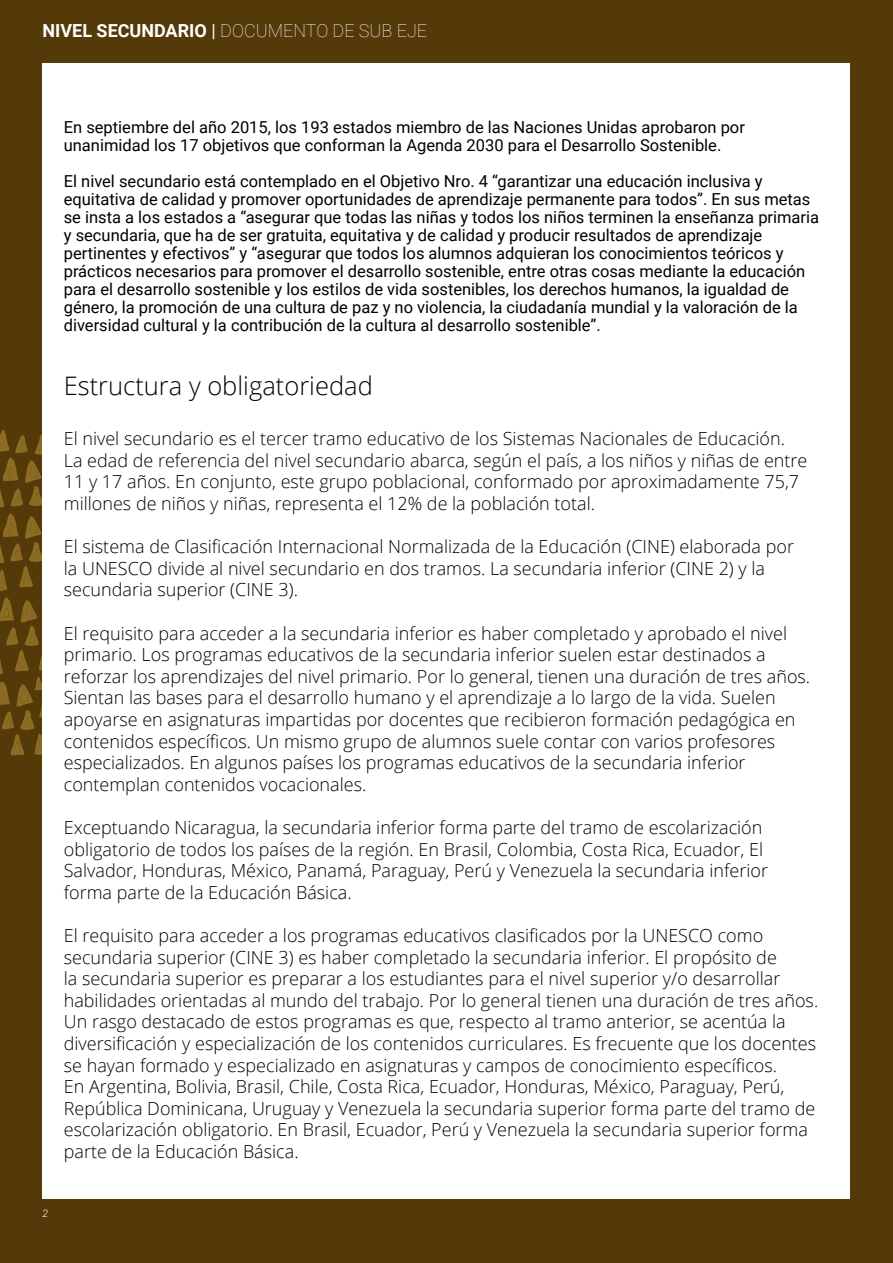
<style>
.page{position:relative;width:893px;height:1263px;background:#543a08}
.page>*{position:absolute;margin:0;border:0;box-sizing:border-box;transform-origin:0 0}
.t1{font:300 25.5px "Open Sans";color:#000}
.t2{font:300 18px/21.6px "Open Sans";color:#000}
.t3{font:100 18px "Roboto";color:#fff}
.t4{font:16.5px/18px "Roboto";color:#000}
.t5{font:italic 300 10.5px "Roboto";color:#fff}
.s1{font-weight:700}
.s2{font-weight:400}
</style>
<div class="page">
<div style="left:43px;top:64px;width:807px;height:1135px;background:#fff"></div>
<svg style="left:0;top:597px;width:41px;height:159px"></svg>
<svg style="left:0;top:430px;width:41px;height:161px"></svg>
<p class="t3" style="left:43px;top:18px;width:386px"><span class="s1">NIVEL SECUNDARIO</span> <span class="s2">|</span> DOCUMENTO DE SUB EJE</p>
<p class="t4" style="left:64px;top:117px;width:683px">En septiembre del año 2015, los 193 estados miembro de las Naciones Unidas aprobaron por unanimidad los 17 objetivos que conforman la Agenda 2030 para el Desarrollo Sostenible.</p>
<p class="t4" style="left:64px;top:171px;width:757px">El nivel secundario está contemplado en el Objetivo Nro. 4 “garantizar una educación inclusiva y equitativa de calidad y promover oportunidades de aprendizaje permanente para todos”. En sus metas se insta a los estados a “asegurar que todas las niñas y todos los niños terminen la enseñanza primaria y secundaria, que ha de ser gratuita, equitativa y de calidad y producir resultados de aprendizaje pertinentes y efectivos” y “asegurar que todos los alumnos adquieran los conocimientos teóricos y prácticos necesarios para promover el desarrollo sostenible, entre otras cosas mediante la educación para el desarrollo sostenible y los estilos de vida sostenibles, los derechos humanos, la igualdad de género, la promoción de una cultura de paz y no violencia, la ciudadanía mundial y la valoración de la diversidad cultural y la contribución de la cultura al desarrollo sostenible”.</p>
<h1 class="t1" style="left:64px;top:368px;width:311px">Estructura y obligatoriedad</h1>
<p class="t2" style="left:64px;top:427px;width:745px">El nivel secundario es el tercer tramo educativo de los Sistemas Nacionales de Educación.<br>La edad de referencia del nivel secundario abarca, según el país, a los niños y niñas de entre 11 y 17 años. En conjunto, este grupo poblacional, conformado por aproximadamente 75,7 millones de niños y niñas, representa el 12% de la población total.</p>
<p class="t2" style="left:64px;top:535px;width:732px">El sistema de Clasificación Internacional Normalizada de la Educación (CINE) elaborada por la UNESCO divide al nivel secundario en dos tramos. La secundaria inferior (CINE 2) y la secundaria superior (CINE 3).</p>
<p class="t2" style="left:64px;top:622px;width:748px">El requisito para acceder a la secundaria inferior es haber completado y aprobado el nivel primario. Los programas educativos de la secundaria inferior suelen estar destinados a reforzar los aprendizajes del nivel primario. Por lo general, tienen una duración de tres años.<br>Sientan las bases para el desarrollo humano y el aprendizaje a lo largo de la vida. Suelen apoyarse en asignaturas impartidas por docentes que recibieron formación pedagógica en contenidos específicos. Un mismo grupo de alumnos suele contar con varios profesores especializados. En algunos países los programas educativos de la secundaria inferior contemplan contenidos vocacionales.</p>
<p class="t2" style="left:64px;top:816px;width:706px">Exceptuando Nicaragua, la secundaria inferior forma parte del tramo de escolarización obligatorio de todos los países de la región. En Brasil, Colombia, Costa Rica, Ecuador, El Salvador, Honduras, México, Panamá, Paraguay, Perú y Venezuela la secundaria inferior forma parte de la Educación Básica.</p>
<p class="t2" style="left:64px;top:924px;width:756px">El requisito para acceder a los programas educativos clasificados por la UNESCO como secundaria superior (CINE 3) es haber completado la secundaria inferior. El propósito de<br>la secundaria superior es preparar a los estudiantes para el nivel superior y/o desarrollar habilidades orientadas al mundo del trabajo. Por lo general tienen una duración de tres años.<br>Un rasgo destacado de estos programas es que, respecto al tramo anterior, se acentúa la diversificación y especialización de los contenidos curriculares. Es frecuente que los docentes se hayan formado y especializado en asignaturas y campos de conocimiento específicos.<br>En Argentina, Bolivia, Brasil, Chile, Costa Rica, Ecuador, Honduras, México, Paraguay, Perú, República Dominicana, Uruguay y Venezuela la secundaria superior forma parte del tramo de escolarización obligatorio. En Brasil, Ecuador, Perú y Venezuela la secundaria superior forma parte de la Educación Básica.</p>
<p class="t5" style="left:43px;top:1205px;width:7px">2</p>
</div>
